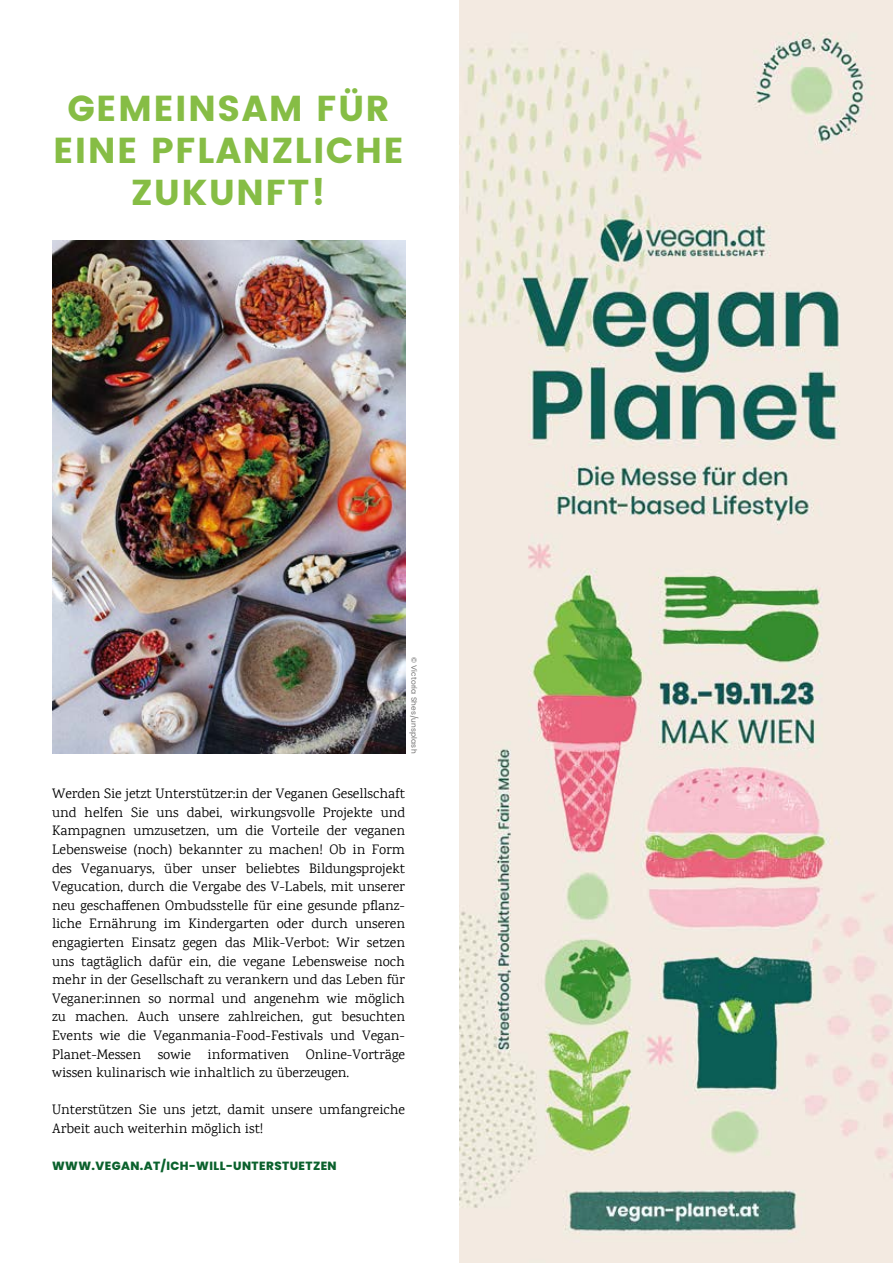
<style>
.page{position:relative;width:893px;height:1263px;background:#fff}
.page>*{position:absolute;margin:0;border:0;box-sizing:border-box;transform-origin:0 0}
.t1{font:36px/42px "Poppins";letter-spacing:.035em;color:#86bd45;text-align:center}
.t2{font:14.1px/18.6px "Karma";color:#000;text-align:justify}
.t3{font:800 11.85px "Poppins";letter-spacing:.035em;color:#0b612d}
.t4{font:7.5px "Poppins";letter-spacing:.02em;color:#706f6f}
</style>
<div class="page">
<img style="left:459px;top:0;width:434px;height:1263px">
<img style="left:52px;top:240px;width:353px;height:514px">
<h1 class="t1" style="left:53px;top:88px;width:352px">GEMEINSAM FÜR<br>EINE PFLANZLICHE<br>ZUKUNFT!</h1>
<p class="t4" style="left:419px;top:657px;width:98px;rotate:90deg">© Victoria Shes/unsplash</p>
<p class="t2" style="left:52px;top:784px;width:354px">Werden Sie jetzt Unterstützer:in der Veganen Gesellschaft und helfen Sie uns dabei, wirkungsvolle Projekte und Kampagnen umzusetzen, um die Vorteile der veganen Lebensweise (noch) bekannter zu machen! Ob in Form des Veganuarys, über unser beliebtes Bildungsprojekt Vegucation, durch die Vergabe des V-Labels, mit unserer neu geschaffenen Ombudsstelle für eine gesunde pflanz&shy;liche Ernährung im Kindergarten oder durch unseren engagierten Einsatz gegen das Mlik-Verbot: Wir setzen uns tagtäglich dafür ein, die vegane Lebensweise noch mehr in der Gesellschaft zu verankern und das Leben für Veganer:innen so normal und angenehm wie möglich zu machen. Auch unsere zahlreichen, gut besuchten Events wie die Veganmania-Food-Festivals und Vegan-Planet-Messen sowie informativen Online-Vorträge wissen kulinarisch wie inhaltlich zu überzeugen.</p>
<p class="t2" style="left:52px;top:1100px;width:354px">Unterstützen Sie uns jetzt, damit unsere umfangreiche<br>Arbeit auch weiterhin möglich ist!</p>
<p class="t3" style="left:52px;top:1159px;width:286px">WWW.VEGAN.AT/ICH-WILL-UNTERSTUETZEN</p>
</div>
